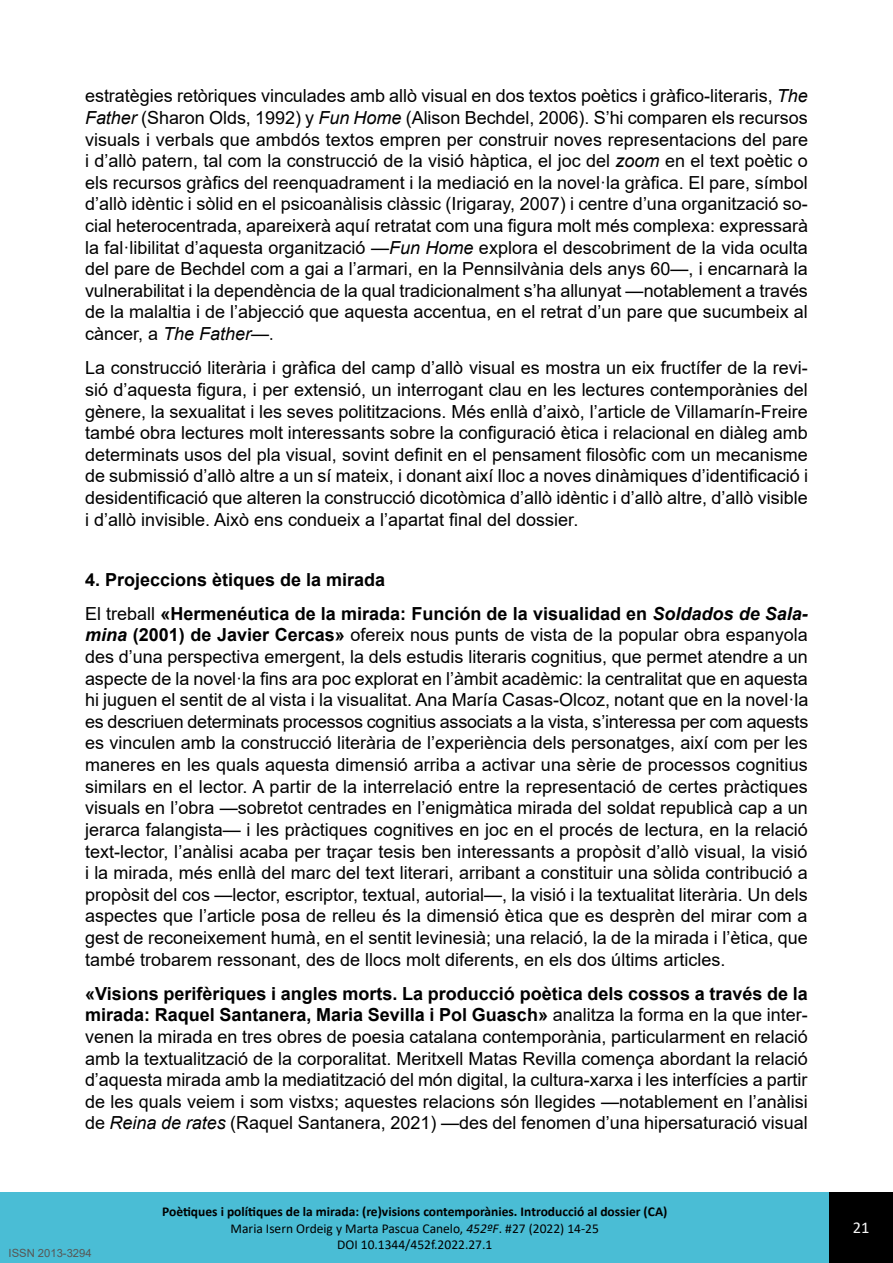
<style>
.page{position:relative;width:893px;height:1263px;background:#fff}
.page>*{position:absolute;margin:0;border:0;box-sizing:border-box;transform-origin:0 0}
.t1{font:18px/21.6px "Arial";color:#000;text-align:justify}
.t2{font:700 18px/34.3px "Arial";color:#000}
.t3{font:16.5px "Calibri";color:#f8f8f8}
.t4{font:700 13.5px/16.2px "Calibri";color:#000;text-align:center}
.t5{font:11.25px "Arial";color:#575756}
.s1{font-style:italic}
.s2{font-family:"Times New Roman"}
.s3{font-weight:400}
.s4{font-weight:700;font-style:italic}
.s5{font-weight:700}
.s6{font-weight:400;font-style:italic}
</style>
<div class="page">
<div style="left:0;top:1192px;width:893px;height:71px;background:#4abdd5"></div>
<div style="left:829px;top:1192px;width:64px;height:71px;background:#000"></div>
<p class="t1" style="left:85px;top:85px;width:725px">estratègies retòriques vinculades amb allò visual en dos textos poètics i gràfico-literaris, <span class="s1">The Father</span> (Sharon Olds, 1992) y <span class="s1">Fun Home</span> (Alison Bechdel, 2006). S’hi comparen els recursos visuals i verbals que ambdós textos empren per construir noves representacions del pare i d’allò patern, tal com la construcció de la visió hàptica, el joc del <span class="s1">zoom</span> en el text poètic o els recursos gràfics del reenquadrament i la mediació en la novel·la gràfica. El pare, símbol d’allò idèntic i sòlid en el psicoanàlisis clàssic (Irigaray, 2007) i centre d’una organització so&shy;cial heterocentrada, apareixerà aquí retratat com una figura molt més complexa: expressarà la fal·libilitat d’aquesta organització <span class="s1">—Fun Home</span> explora el descobriment de la vida oculta del pare de Bechdel com a gai a l’armari, en la Pennsilvània dels anys 60<span class="s1">—</span>, i encarnarà la vulnerabilitat i la dependència de la qual tradicionalment s’ha allunyat <span class="s1">—</span>notablement a través de la malaltia i de l’abjecció que aquesta accentua, en el retrat d’un pare que sucumbeix al càncer, a <span class="s1">The Father—</span><span class="s2">.</span></p>
<p class="t1" style="left:85px;top:357px;width:725px">La construcció literària i gràfica del camp d’allò visual es mostra un eix fructífer de la revi&shy;sió d’aquesta figura, i per extensió, un interrogant clau en les lectures contemporànies del gènere, la sexualitat i les seves polititzacions. Més enllà d’això, l’article de Villamarín-Freire també obra lectures molt interessants sobre la configuració ètica i relacional en diàleg amb determinats usos del pla visual, sovint definit en el pensament filosòfic com un mecanisme de submissió d’allò altre a un sí mateix, i donant així lloc a noves dinàmiques d’identificació i desidentificació que alteren la construcció dicotòmica d’allò idèntic i d’allò altre, d’allò visible i d’allò invisible. Això ens condueix a l’apartat final del dossier.</p>
<p class="t2" style="left:85px;top:562px;width:724px">4. Projeccions ètiques de la mirada<br><span class="s3">El treball</span> «Hermenéutica de la mirada: Función de la visualidad en <span class="s1">Soldados de Sala-</span></p>
<p class="t1" style="left:85px;top:624px;width:725px"><span class="s4">mina</span> <span class="s5">(2001) de Javier Cercas»</span> ofereix nous punts de vista de la popular obra espanyola des d’una perspectiva emergent, la dels estudis literaris cognitius, que permet atendre a un aspecte de la novel·la fins ara poc explorat en l’àmbit acadèmic: la centralitat que en aquesta hi juguen el sentit de al vista i la visualitat. Ana María Casas-Olcoz, notant que en la novel·la es descriuen determinats processos cognitius associats a la vista, s’interessa per com aquests es vinculen amb la construcció literària de l’experiència dels personatges, així com per les maneres en les quals aquesta dimensió arriba a activar una sèrie de processos cognitius similars en el lector. A partir de la interrelació entre la representació de certes pràctiques visuals en l’obra <span class="s1">—</span>sobretot centrades en l’enigmàtica mirada del soldat republicà cap a un jerarca falangista<span class="s1">—</span> i les pràctiques cognitives en joc en el procés de lectura, en la relació text-lector, l’anàlisi acaba per traçar tesis ben interessants a propòsit d’allò visual, la visió i la mirada, més enllà del marc del text literari, arribant a constituir una sòlida contribució a propòsit del cos <span class="s1">—</span>lector, escriptor, textual, autorial<span class="s1">—</span>, la visió i la textualitat literària. Un dels aspectes que l’article posa de relleu és la dimensió ètica que es desprèn del mirar com a gest de reconeixement humà, en el sentit levinesià; una relació, la de la mirada i l’ètica, que també trobarem ressonant, des de llocs molt diferents, en els dos últims articles.</p>
<p class="t1" style="left:85px;top:983px;width:724px"><span class="s5">«Visions perifèriques i angles morts. La producció poètica dels cossos a través de la mirada: Raquel Santanera, Maria Sevilla i Pol Guasch»</span> analitza la forma en la que inter&shy;venen la mirada en tres obres de poesia catalana contemporània, particularment en relació amb la textualització de la corporalitat. Meritxell Matas Revilla comença abordant la relació d’aquesta mirada amb la mediatització del món digital, la cultura-xarxa i les interfícies a partir de les quals veiem i som vistxs; aquestes relacions són llegides <span class="s1">—</span>notablement en l’anàlisi de <span class="s1">Reina de rates</span> (Raquel Santanera, 2021) <span class="s1">—</span>des del fenomen d’una hipersaturació visual</p>
<p class="t5" style="left:9px;top:1247px;width:85px">ISSN 2013-3294</p>
<p class="t4" style="left:162px;top:1205px;width:507px">Poètiques i polítiques de la mirada: (re)visions contemporànies. Introducció al dossier (CA)<br><span class="s3">Maria Isern Ordeig y Marta Pascua Canelo,</span> <span class="s6">452ºF</span><span class="s3">. #27 (2022) 14-25<br>DOI 10.1344/452f.2022.27.1</span></p>
<p class="t3" style="left:853px;top:1220px;width:18px">21</p>
</div>
